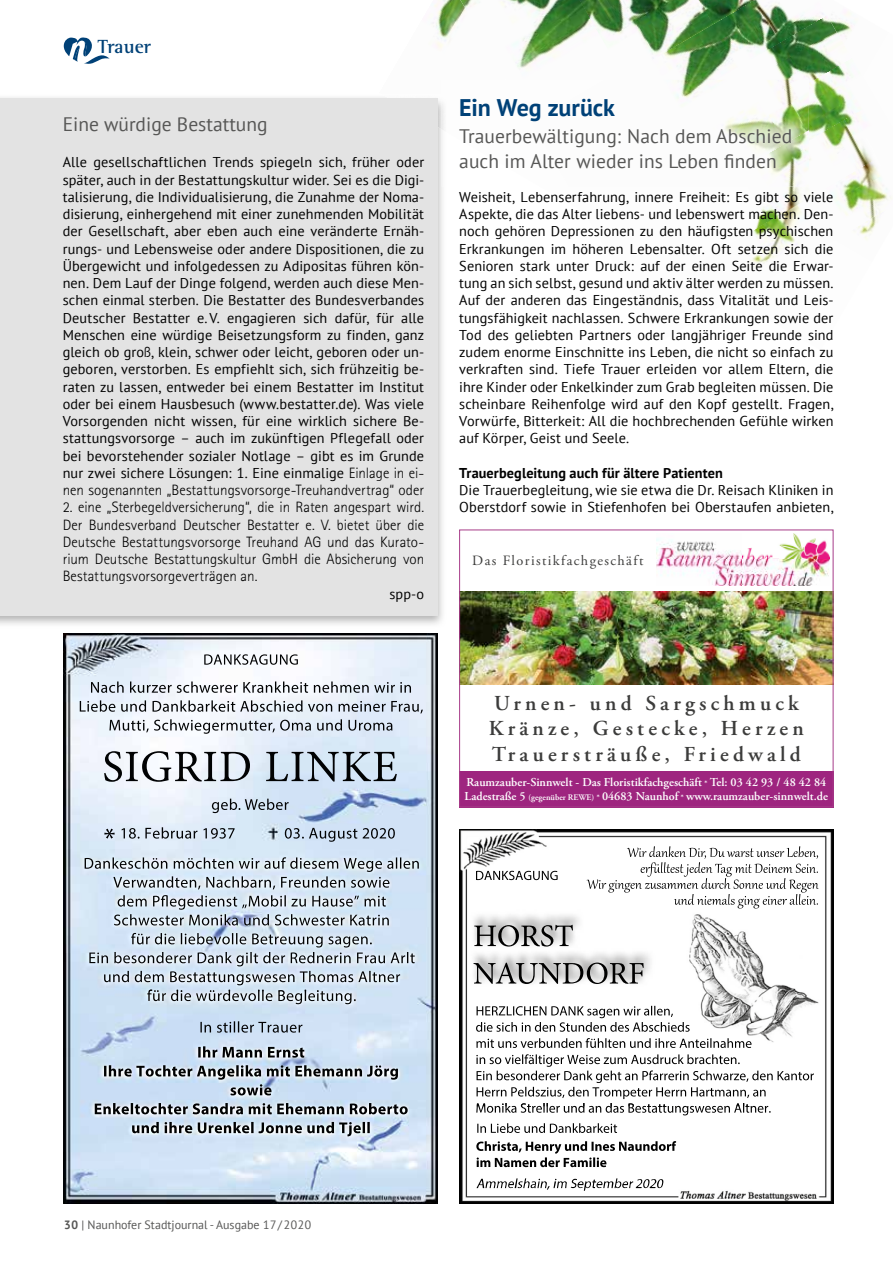
<style>
.page{position:relative;width:893px;height:1263px;background:#fff}
.page>*{position:absolute;margin:0;border:0;box-sizing:border-box;transform-origin:0 0}
.t1{font:700 24px "PT Sans";letter-spacing:-.01em;color:#004177}
.t2{font:600 21.3px/25.5px "Adobe Garamond Pro";letter-spacing:.2em;color:#3c3c3b}
.t3{font:19.5px/25.7px "PT Sans";letter-spacing:.005em;color:#575756}
.t4{font:700 19.5px "Rotis Semi Serif";letter-spacing:.005em;color:#004177}
.t5{font:300 15px/17.2px "Rotis Sans Serif";color:#000;text-align:justify}
.t6{font:14.25px/17.2px "PT Sans";letter-spacing:.005em;color:#000;text-align:justify}
.t7{font:700 14.25px "PT Sans";letter-spacing:.01em;color:#000}
.t8{font:14.25px "Adobe Garamond Pro";letter-spacing:.1em;color:#3c3c3b}
.t9{font:600 12px/14.5px "Adobe Garamond Pro";color:#fff}
.t10{font:12px "PT Sans";color:#575756}
.s1{font-family:"Geometric 231 BT Roman C"}
.s2{font-family:"Rotis Sans Serif";font-weight:300;font-size:15px}
.s3{font-size:8.55px}
.s4{font-weight:700}
</style>
<div class="page">
<svg style="left:64px;top:37px;width:46px;height:27px"></svg>
<img style="left:433px;top:0;width:27px;height:49px">
<img style="left:460px;top:0;width:119px;height:68px">
<img style="left:750px;top:222px;width:128px;height:46px">
<img style="left:682px;top:0;width:141px;height:80px">
<img style="left:750px;top:222px;width:19px;height:26px">
<img style="left:579px;top:0;width:134px;height:77px">
<img style="left:757px;top:141px;width:135px;height:81px">
<img style="left:716px;top:15px;width:136px;height:65px">
<img style="left:809px;top:58px;width:50px;height:83px">
<img style="left:699px;top:0;width:56px;height:25px">
<img style="left:0;top:97px;width:443px;height:528px">
<img style="left:382px;top:97px;width:60px;height:32px">
<div style="left:0;top:98px;width:438px;height:518px;background:#e3e3e3"></div>
<img style="left:64px;top:633px;width:374px;height:570px">
<div style="left:459px;top:771px;width:374px;height:36px;background:#9e257f"></div>
<img style="left:656px;top:534px;width:173px;height:51px">
<img style="left:461px;top:592px;width:370px;height:92px">
<div style="left:459px;top:530px;width:374px;height:277px;border:1px solid #a73c89"></div>
<img style="left:459px;top:829px;width:374px;height:374px">
<img style="left:476px;top:1178px;width:188px;height:10px">
<img style="left:675px;top:80px;width:73px;height:50px">
<img style="left:725px;top:130px;width:84px;height:56px">
<img style="left:748px;top:80px;width:61px;height:64px">
<img style="left:442px;top:132px;width:1px;height:54px">
<img style="left:442px;top:97px;width:2px;height:35px">
<h3 class="t4" style="left:98px;top:35px;width:55px">Trauer</h3>
<h3 class="t3" style="left:63px;top:110px;width:206px">Eine würdige Bestattung</h3>
<p class="t6" style="left:63px;top:153px;width:363px">Alle gesellschaftlichen Trends spiegeln sich, früher oder später, auch in der Bestattungskultur wider. Sei es die Digi&shy;talisierung, die Individualisierung, die Zunahme der Noma&shy;disierung, einhergehend mit einer zunehmenden Mobilität der Gesellschaft, aber eben auch eine veränderte Ernäh&shy;rungs- und Lebensweise oder andere Dispositionen, die zu Übergewicht und infolgedessen zu Adipositas führen kön&shy;nen. Dem Lauf der Dinge folgend, werden auch diese Men&shy;schen einmal sterben. Die Bestatter des Bundesverbandes Deutscher Bestatter e. V. engagieren sich dafür, für alle Menschen eine würdige Beisetzungsform zu finden, ganz gleich ob gro<span class="s1">ß</span>, klein, schwer oder leicht, geboren oder un&shy;geboren, verstorben. Es empfiehlt sich, sich frühzeitig be&shy;raten zu lassen, entweder bei einem Bestatter im Institut oder bei einem Hausbesuch (www.bestatter.de). Was viele Vorsorgenden nicht wissen, für eine wirklich sichere Be&shy;stattungsvorsorge – auch im zukünftigen Pflegefall oder bei bevorstehender sozialer Notlage – gibt es im Grunde nur zwei sichere Lösungen: 1. Eine einmalige <span class="s2">Einlage in ei-</span></p>
<p class="t5" style="left:63px;top:481px;width:363px">nen sogenannten „Bestattungsvorsorge-Treuhandvertrag“ oder</p>
<p class="t5" style="left:63px;top:499px;width:363px">2. eine „Sterbegeldversicherung“, die in Raten angespart wird.<br>Der Bundesverband Deutscher Bestatter e. V. bietet über die Deutsche Bestattungsvorsorge Treuhand AG und das Kurato&shy;rium Deutsche Bestattungskultur GmbH die Absicherung von Bestattungsvorsorgeverträgen an.</p>
<p class="t6" style="left:389px;top:585px;width:36px">spp-o</p>
<h1 class="t1" style="left:459px;top:91px;width:157px">Ein Weg zurück</h1>
<h3 class="t3" style="left:459px;top:122px;width:334px">Trauerbewältigung: Nach dem Abschied auch im Alter wieder ins Leben finden</h3>
<p class="t6" style="left:459px;top:188px;width:376px">Weisheit, Lebenserfahrung, innere Freiheit: Es gibt so viele Aspekte, die das Alter liebens- und lebenswert machen. Den&shy;noch gehören Depressionen zu den häufigsten psychischen Erkrankungen im höheren Lebensalter. Oft setzen sich die Senioren stark unter Druck: auf der einen Seite die Erwar&shy;tung an sich selbst, gesund und aktiv älter werden zu müssen.<br>Auf der anderen das Eingeständnis, dass Vitalität und Leis&shy;tungsfähigkeit nachlassen. Schwere Erkrankungen sowie der Tod des geliebten Partners oder langjähriger Freunde sind zudem enorme Einschnitte ins Leben, die nicht so einfach zu verkraften sind. Tiefe Trauer erleiden vor allem Eltern, die ihre Kinder oder Enkelkinder zum Grab begleiten müssen. Die scheinbare Reihenfolge wird auf den Kopf gestellt. Fragen, Vorwürfe, Bitterkeit: All die hochbrechenden Gefühle wirken auf Körper, Geist und Seele.</p>
<p class="t7" style="left:459px;top:463px;width:265px">Trauerbegleitung auch für ältere Patienten</p>
<p class="t6" style="left:459px;top:481px;width:376px">Die Trauerbegleitung, wie sie etwa die Dr. Reisach Kliniken in<br>Oberstdorf sowie in Stiefenhofen bei Oberstaufen anbieten,</p>
<p class="t8" style="left:472px;top:552px;width:173px">Das Floristikfachgeschäft</p>
<h2 class="t2" style="left:489px;top:690px;width:317px">Ur nen- und Sarg schmuck<br>Kränze, Gestecke, Herzen<br>Trauersträuße, Friedwald</h2>
<p class="t9" style="left:465px;top:775px;width:365px">Raumzauber-Sinnwelt - Das Floristikfachgeschäft <span class="s3">*</span> Tel: 03 42 93 / 48 42 84<br>Ladestraße 5 <span class="s3">(gegenüber REWE) *</span> 04683 Naunhof <span class="s3">*</span> www.raumzauber-sinnwelt.de</p>
<p class="t10" style="left:64px;top:1217px;width:249px"><span class="s4">30</span> | Naunhofer Stadtjournal - Ausgabe 17 / 2020</p>
</div>
